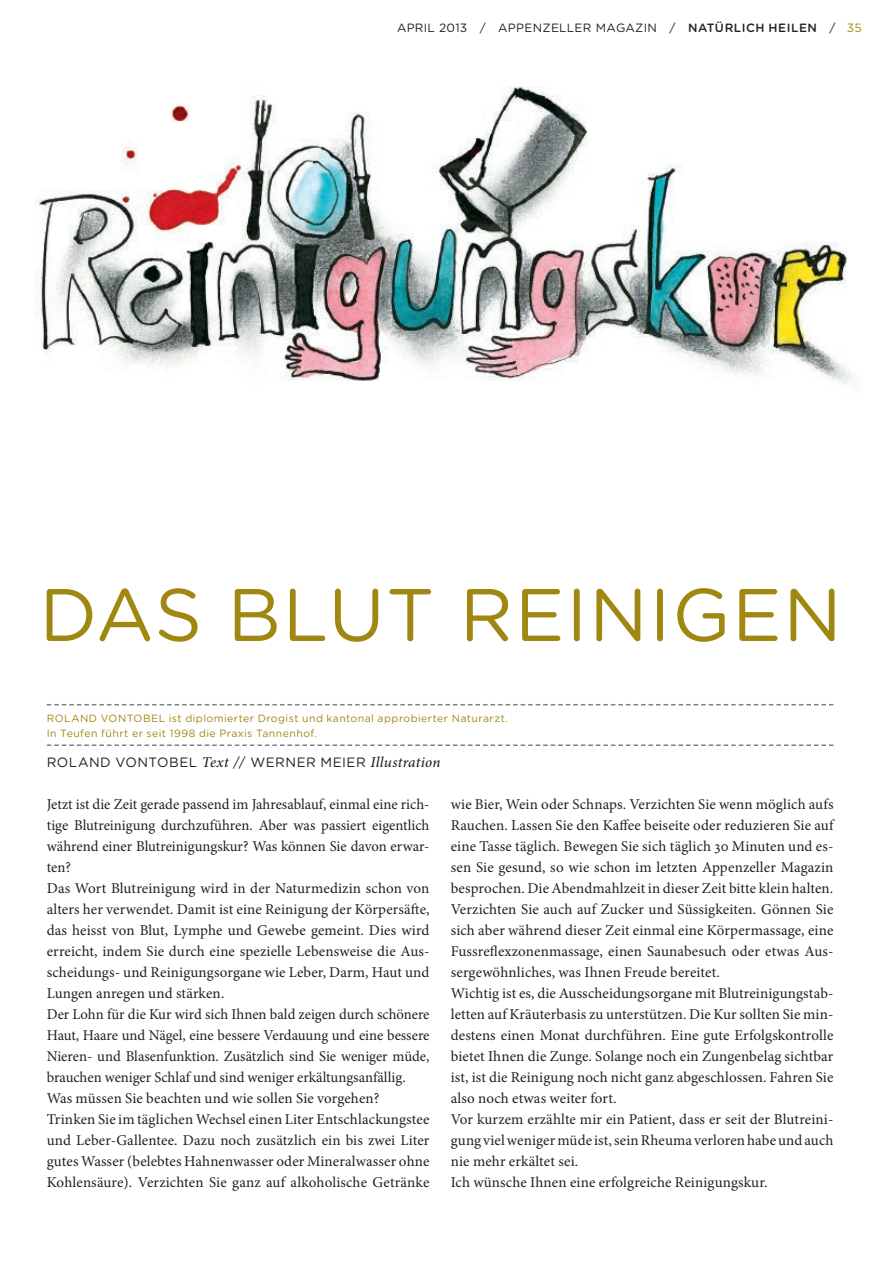
<style>
.page{position:relative;width:893px;height:1263px;background:#fff}
.page>*{position:absolute;margin:0;border:0;box-sizing:border-box;transform-origin:0 0}
.t1{font:74.25px "Gotham Rounded";letter-spacing:.02em;color:#a08712}
.t2{font:15px/21px "Minion Pro";letter-spacing:.005em;color:#231f20}
.t3{font:13.5px "Gotham Rounded";letter-spacing:.03em;color:#231f20}
.t4{font:12px "Gotham Rounded";letter-spacing:.02em;color:#231f20}
.t5{font:10.5px/15px "Gotham Rounded";letter-spacing:.04em;color:#a08712}
.s1{font-weight:500}
.s2{color:#a08712}
.s3{font-family:"Minion Pro";font-weight:500;font-style:italic;font-size:15px}
</style>
<div class="page">
<img style="left:35px;top:86px;width:818px;height:298px">
<svg style="left:47px;top:704px;width:786px;height:1px"></svg>
<svg style="left:47px;top:744px;width:786px;height:2px"></svg>
<p class="t4" style="left:397px;top:19px;width:466px">APRIL 2013 / APPENZELLER MAGAZIN / <span class="s1">NATÜRLICH HEILEN</span> / <span class="s2">35</span></p>
<h1 class="t1" style="left:39px;top:564px;width:804px">DAS BLUT REINIGEN</h1>
<p class="t5" style="left:47px;top:710px;width:463px">ROLAND VONTOBEL ist diplomierter Drogist und kantonal approbierter Naturarzt.<br>In Teufen führt er seit 1998 die Praxis Tannenhof.</p>
<p class="t3" style="left:47px;top:753px;width:395px">ROLAND VONTOBEL <span class="s3">Text</span> // WERNER MEIER <span class="s3">Illustration</span></p>
<p class="t2" style="left:47px;top:794px;width:384px">Jetzt ist die Zeit gerade passend im Jahresablauf, einmal eine rich&shy;tige Blutreinigung durchzuführen. Aber was passiert eigentlich während einer Blutreinigungskur? Was können Sie davon erwar&shy;ten?<br>Das Wort Blutreinigung wird in der Naturmedizin schon von alters her verwendet. Damit ist eine Reinigung der Körpersäfte, das heisst von Blut, Lymphe und Gewebe gemeint. Dies wird erreicht, indem Sie durch eine spezielle Lebensweise die Aus&shy;scheidungs- und Reinigungsorgane wie Leber, Darm, Haut und Lungen anregen und stärken.<br>Der Lohn für die Kur wird sich Ihnen bald zeigen durch schönere Haut, Haare und Nägel, eine bessere Verdauung und eine bessere Nieren- und Blasenfunktion. Zusätzlich sind Sie weniger müde, brauchen weniger Schlaf und sind weniger erkältungsanfällig.<br>Was müssen Sie beachten und wie sollen Sie vorgehen?<br>Trinken Sie im täglichen Wechsel einen Liter Entschlackungstee und Leber-Gallentee. Dazu noch zusätzlich ein bis zwei Liter gutes Wasser (belebtes Hahnenwasser oder Mineralwasser ohne Kohlensäure). Verzichten Sie ganz auf alkoholische Getränke</p>
<p class="t2" style="left:451px;top:794px;width:384px">wie Bier, Wein oder Schnaps. Verzichten Sie wenn möglich aufs Rauchen. Lassen Sie den Kaffee beiseite oder reduzieren Sie auf eine Tasse täglich. Bewegen Sie sich täglich 30 Minuten und es&shy;sen Sie gesund, so wie schon im letzten Appenzeller Magazin besprochen. Die Abendmahlzeit in dieser Zeit bitte klein halten.<br>Verzichten Sie auch auf Zucker und Süssigkeiten. Gönnen Sie sich aber während dieser Zeit einmal eine Körpermassage, eine Fussreflexzonenmassage, einen Saunabesuch oder etwas Aus&shy;sergewöhnliches, was Ihnen Freude bereitet.<br>Wichtig ist es, die Ausscheidungsorgane mit Blutreinigungstab&shy;letten auf Kräuterbasis zu unterstützen. Die Kur sollten Sie min&shy;destens einen Monat durchführen. Eine gute Erfolgskontrolle bietet Ihnen die Zunge. Solange noch ein Zungenbelag sichtbar ist, ist die Reinigung noch nicht ganz abgeschlossen. Fahren Sie also noch etwas weiter fort.<br>Vor kurzem erzählte mir ein Patient, dass er seit der Blutreini&shy;gung viel weniger müde ist, sein Rheuma verloren habe und auch nie mehr erkältet sei.<br>Ich wünsche Ihnen eine erfolgreiche Reinigungskur.</p>
</div>
